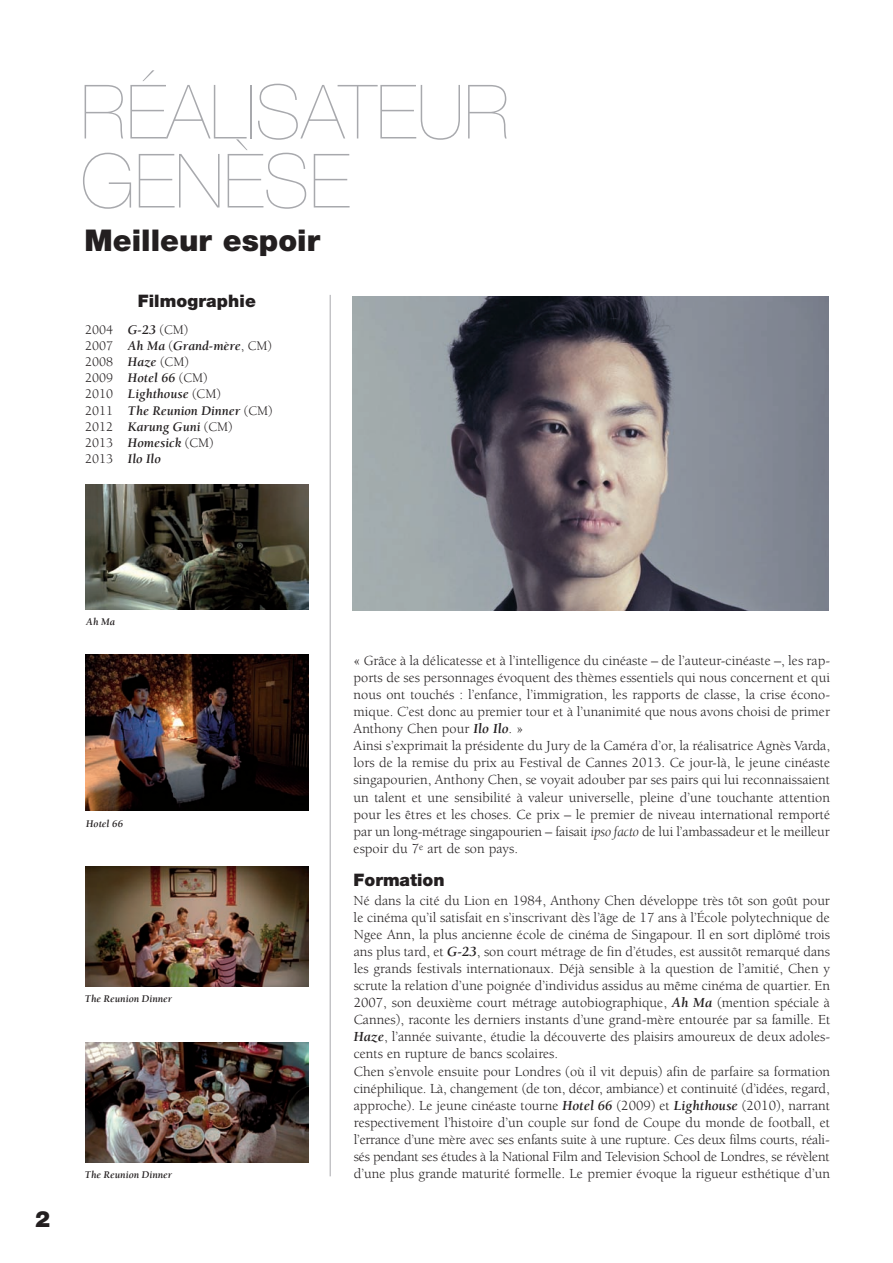
<style>
.page{position:relative;width:893px;height:1263px;background:#fff}
.page>*{position:absolute;margin:0;border:0;box-sizing:border-box;transform-origin:0 0}
.t1{font:200 75px/69px "Helvetica Neue";color:#a8a9ad}
.t2{font:900 30px "Helvetica Neue";color:#231f20}
.t3{font:900 22.5px "Helvetica Neue";color:#231f20}
.t4{font:900 17.25px "Helvetica Neue";letter-spacing:.005em;color:#231f20}
.t5{font:14.25px/17.1px "Berkeley";color:#231f20}
.t6{font:italic 700 13.5px/16.2px "Berkeley";color:#231f20}
.t7{font:italic 700 10.5px "Berkeley";color:#231f20}
.s1{font-weight:400;font-style:normal}
.s2{font-weight:700;font-style:italic}
.s3{font-style:italic}
</style>
<div class="page">
<img style="left:352px;top:296px;width:476px;height:315px">
<hr style="left:330px;top:295px;width:1px;height:881px;background:#a8a9ad">
<img style="left:86px;top:655px;width:223px;height:156px">
<img style="left:86px;top:1042px;width:223px;height:121px">
<img style="left:86px;top:866px;width:223px;height:121px">
<img style="left:86px;top:485px;width:222px;height:125px">
<h1 class="t1" style="left:81px;top:84px;width:431px">RÉALISATEUR<br>GENÈSE</h1>
<h2 class="t2" style="left:85px;top:229px;width:237px">Meilleur espoir</h2>
<p class="t4" style="left:138px;top:295px;width:120px">Filmographie</p>
<p class="t6" style="left:85px;top:322px;width:189px"><span class="s1">2004</span> G-23 <span class="s1">(CM)<br>2007</span> Ah Ma <span class="s1">(</span>Grand-mère<span class="s1">, CM)<br>2008</span> Haze <span class="s1">(CM)<br>2009</span> Hotel 66 <span class="s1">(CM)<br>2010</span> Lighthouse <span class="s1">(CM)<br>2011</span> The Reunion Dinner <span class="s1">(CM)<br>2012</span> Karung Guni <span class="s1">(CM)<br>2013</span> Homesick <span class="s1">(CM)<br>2013</span> Ilo Ilo</p>
<p class="t7" style="left:86px;top:617px;width:30px">Ah Ma</p>
<p class="t7" style="left:86px;top:819px;width:38px">Hotel 66</p>
<p class="t7" style="left:85px;top:995px;width:89px">The Reunion Dinner</p>
<h3 class="t3" style="left:35px;top:1211px;width:17px">2</h3>
<p class="t7" style="left:85px;top:1170px;width:89px">The Reunion Dinner</p>
<p class="t5" style="left:354px;top:653px;width:478px">« Grâce à la délicatesse et à l’intelligence du cinéaste – de l’auteur-cinéaste –, les rap&shy;ports de ses personnages évoquent des thèmes essentiels qui nous concernent et qui nous ont touchés : l’enfance, l’immigration, les rapports de classe, la crise écono&shy;mique. C’est donc au premier tour et à l’unanimité que nous avons choisi de primer Anthony Chen pour <span class="s2">Ilo Ilo</span>. »<br>Ainsi s’exprimait la présidente du Jury de la Caméra d’or, la réalisatrice Agnès Varda, lors de la remise du prix au Festival de Cannes 2013. Ce jour-là, le jeune cinéaste singapourien, Anthony Chen, se voyait adouber par ses pairs qui lui reconnaissaient un talent et une sensibilité à valeur universelle, pleine d’une touchante attention pour les êtres et les choses. Ce prix – le premier de niveau international remporté par un long-métrage singapourien – faisait <span class="s3">ipso facto</span> de lui l’ambassadeur et le meilleur espoir du 7<sup>e</sup> art de son pays.</p>
<p class="t4" style="left:354px;top:874px;width:93px">Formation</p>
<p class="t5" style="left:354px;top:893px;width:478px">Né dans la cité du Lion en 1984, Anthony Chen développe très tôt son goût pour le cinéma qu’il satisfait en s’inscrivant dès l’âge de 17 ans à l’École polytechnique de Ngee Ann, la plus ancienne école de cinéma de Singapour. Il en sort diplômé trois ans plus tard, et <span class="s2">G-23</span>, son court métrage de fin d’études, est aussitôt remarqué dans les grands festivals internationaux. Déjà sensible à la question de l’amitié, Chen y scrute la relation d’une poignée d’individus assidus au même cinéma de quartier. En 2007, son deuxième court métrage autobiographique, <span class="s2">Ah Ma</span> (mention spéciale à Cannes), raconte les derniers instants d’une grand-mère entourée par sa famille. Et <span class="s2">Haze</span>, l’année suivante, étudie la découverte des plaisirs amoureux de deux adoles&shy;cents en rupture de bancs scolaires.<br>Chen s’envole ensuite pour Londres (où il vit depuis) afin de parfaire sa formation cinéphilique. Là, changement (de ton, décor, ambiance) et continuité (d’idées, regard, approche). Le jeune cinéaste tourne <span class="s2">Hotel 66</span> (2009) et <span class="s2">Lighthouse</span> (2010), narrant respectivement l’histoire d’un couple sur fond de Coupe du monde de football, et l’errance d’une mère avec ses enfants suite à une rupture. Ces deux films courts, réali&shy;sés pendant ses études à la National Film and Television School de Londres, se révèlent d’une plus grande maturité formelle. Le premier évoque la rigueur esthétique d’un</p>
</div>
